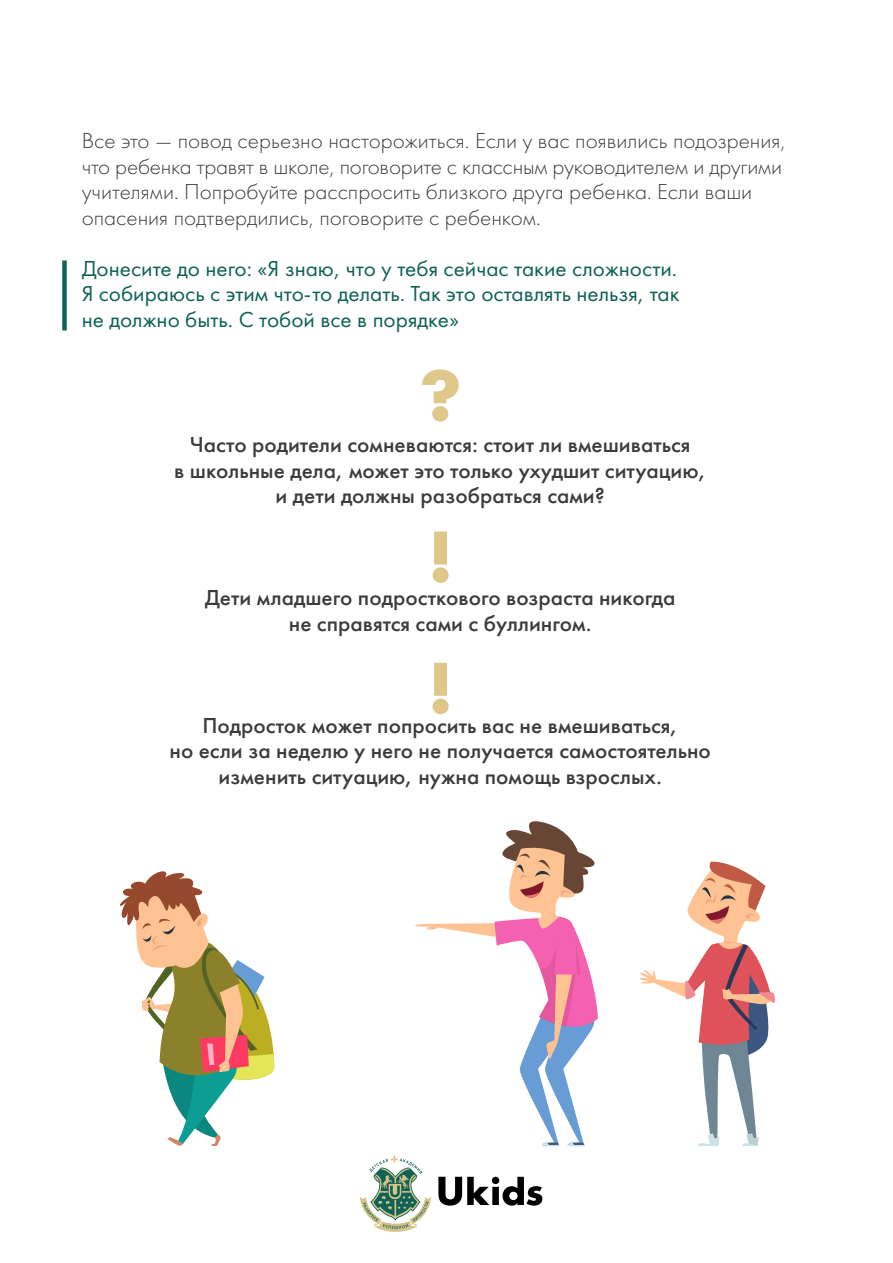
<style>
.page{position:relative;width:893px;height:1263px;background:#fff}
.page>*{position:absolute;margin:0;border:0;box-sizing:border-box;transform-origin:0 0}
.t1{font:700 75px/160.9px "Futura PT";color:#dfc789}
.t2{font:500 22.5px/25.5px "Futura PT";color:#3c3c3b;text-align:center}
.t3{font:300 22.5px/25.5px "Futura PT";color:#3c3c3b}
.t4{font:22.5px/25.5px "Futura PT";color:#116256;text-align:justify}
</style>
<div class="page">
<div style="left:62px;top:260px;width:5px;height:70px;background:#116256"></div>
<svg style="left:119px;top:871px;width:156px;height:275px"></svg>
<svg style="left:415px;top:821px;width:183px;height:325px"></svg>
<svg style="left:639px;top:861px;width:136px;height:285px"></svg>
<svg style="left:438px;top:1177px;width:104px;height:28px"></svg>
<svg style="left:360px;top:1155px;width:71px;height:77px"></svg>
<p class="t3" style="left:82px;top:128px;width:706px">Все это — повод серьезно насторожиться. Если у вас появились подозрения, что ребенка травят в школе, поговорите с классным руководителем и другими учителями. Попробуйте расспросить близкого друга ребенка. Если ваши опасения подтвердились, поговорите с ребенком.</p>
<p class="t4" style="left:82px;top:255px;width:599px">Донесите до него: «Я знаю, что у тебя сейчас такие сложности.<br>Я собираюсь с этим что-то делать. Так это оставлять нельзя, так не должно быть. С тобой все в порядке»</p>
<h1 class="t1" style="left:419px;top:313px;width:44px">? !</h1>
<p class="t2" style="left:174px;top:432px;width:533px">Часто родители сомневаются: стоит ли вмешиваться<br>в школьные дела, может это только ухудшит ситуацию, и дети должны разобраться сами?</p>
<p class="t2" style="left:205px;top:585px;width:472px">Дети младшего подросткового возраста никогда не справятся сами c буллингом.</p>
<h1 class="t1" style="left:427px;top:605px;width:28px">!</h1>
<p class="t2" style="left:170px;top:713px;width:543px">Подросток может попросить вас не вмешиваться,<br>но если за неделю у него не получается самостоятельно изменить ситуацию, нужна помощь взрослых.</p>
</div>
